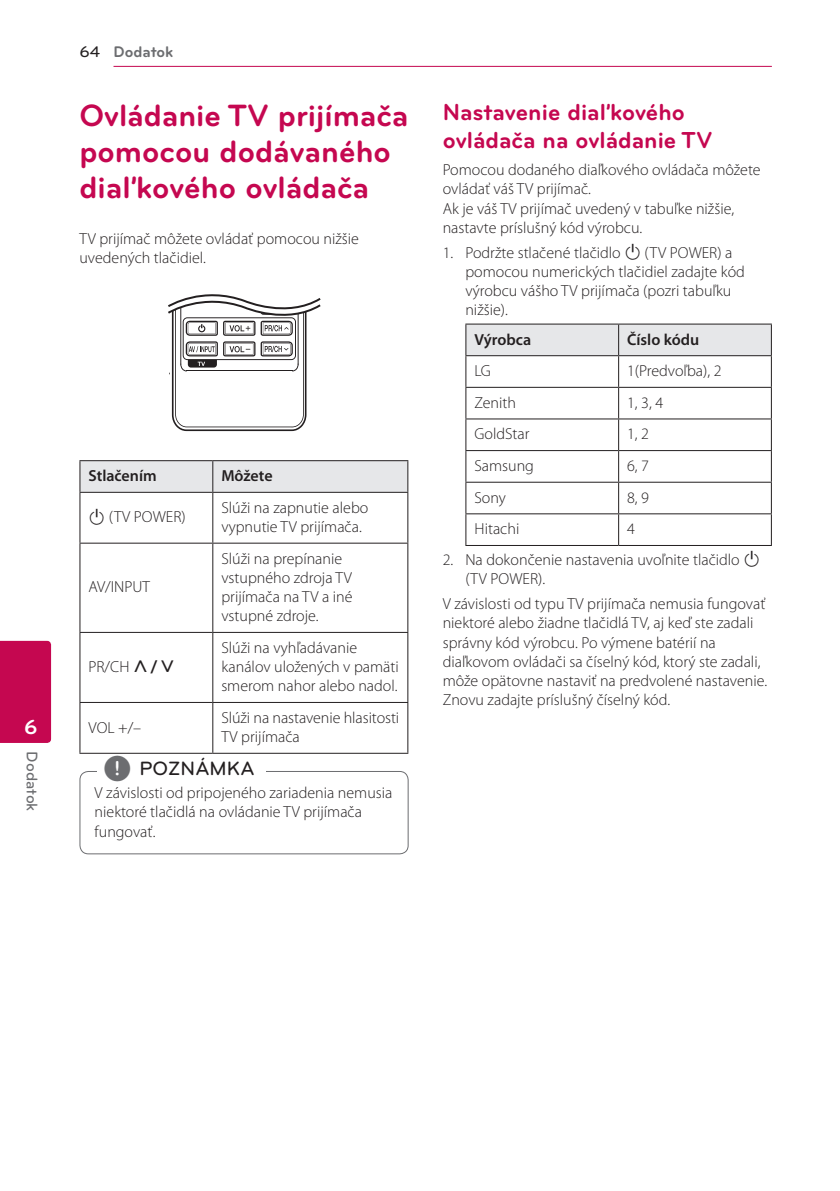
<style>
.page{position:relative;width:840px;height:1191px;background:#fff}
.page>*{position:absolute;margin:0;border:0;box-sizing:border-box;transform-origin:0 0}
.Title_1{font:700 32px/36px "Bryant LG";color:#c50750}
.Title_2{font:700 24px/28px "Bryant LG";color:#c50750}
.t1{font:700 21px "Bryant LG";color:#fff}
.t2{font:500 20px "Bryant LG";color:#231f20}
.Content_text_Light{font:300 16px/19.2px "Myriad Pro";color:#231f20}
.Content_text_Num{font:300 16px/19.2px "Myriad Pro";color:#231f20}
.Content_text_Light-2{font:600 16px "Myriad Pro";color:#231f20}
.Chapter_Title_Top_L{font:700 16px "Bryant LG";color:#6c6d70}
.Chapter_Title_Side{font:500 16px "Bryant LG";color:#6c6d70}
.Page_No_left{font:500 16px "Bryant LG";color:#231f20}
.s1{font-family:"UPSYS Common";font-weight:400}
.s2{font-family:"UPSYS Common";font-weight:400;font-size:30px;color:#6c6d70}
</style>
<div class="page">
<hr style="left:113px;top:66px;width:658px;height:1px;background:#c50750">
<div style="left:0;top:641px;width:51px;height:102px;background:#c50750"></div>
<svg style="left:168px;top:294px;width:153px;height:137px"></svg>
<svg style="left:80px;top:461px;width:327px;height:31px;background:#e2e3e5"></svg>
<hr style="left:79px;top:460px;width:134px;height:1px;background:#231f20">
<hr style="left:79px;top:461px;width:1px;height:31px;background:#231f20">
<hr style="left:213px;top:460px;width:195px;height:1px;background:#231f20">
<hr style="left:212px;top:461px;width:1px;height:31px;background:#231f20">
<hr style="left:407px;top:461px;width:1px;height:31px;background:#231f20">
<hr style="left:79px;top:492px;width:134px;height:1px;background:#231f20">
<hr style="left:79px;top:493px;width:1px;height:49px;background:#231f20">
<hr style="left:213px;top:492px;width:195px;height:1px;background:#231f20">
<hr style="left:212px;top:493px;width:1px;height:49px;background:#231f20">
<hr style="left:407px;top:493px;width:1px;height:49px;background:#231f20">
<hr style="left:79px;top:542px;width:134px;height:1px;background:#231f20">
<hr style="left:79px;top:543px;width:1px;height:89px;background:#231f20">
<hr style="left:213px;top:542px;width:195px;height:1px;background:#231f20">
<hr style="left:212px;top:543px;width:1px;height:89px;background:#231f20">
<hr style="left:407px;top:543px;width:1px;height:89px;background:#231f20">
<hr style="left:79px;top:632px;width:134px;height:1px;background:#231f20">
<hr style="left:79px;top:633px;width:1px;height:69px;background:#231f20">
<hr style="left:213px;top:632px;width:195px;height:1px;background:#231f20">
<hr style="left:212px;top:633px;width:1px;height:69px;background:#231f20">
<hr style="left:407px;top:633px;width:1px;height:69px;background:#231f20">
<hr style="left:79px;top:702px;width:134px;height:1px;background:#231f20">
<hr style="left:79px;top:703px;width:1px;height:50px;background:#231f20">
<hr style="left:213px;top:702px;width:195px;height:1px;background:#231f20">
<hr style="left:212px;top:703px;width:1px;height:50px;background:#231f20">
<hr style="left:407px;top:703px;width:1px;height:50px;background:#231f20">
<hr style="left:79px;top:753px;width:134px;height:1px;background:#231f20">
<hr style="left:213px;top:753px;width:195px;height:1px;background:#231f20">
<div style="left:79px;top:771px;width:329px;height:83px;border:1px solid #6c6d70;border-radius:9px"></div>
<div style="left:97px;top:765px;width:169px;height:20px;background:#fff"></div>
<div style="left:466px;top:324px;width:304px;height:31px;background:#e6e7e9"></div>
<hr style="left:465px;top:323px;width:153px;height:1px;background:#231f20">
<hr style="left:465px;top:324px;width:1px;height:31px;background:#231f20">
<hr style="left:618px;top:323px;width:153px;height:1px;background:#231f20">
<hr style="left:617px;top:324px;width:1px;height:31px;background:#231f20">
<hr style="left:770px;top:324px;width:1px;height:31px;background:#231f20">
<hr style="left:465px;top:355px;width:153px;height:1px;background:#231f20">
<hr style="left:465px;top:356px;width:1px;height:31px;background:#231f20">
<hr style="left:618px;top:355px;width:153px;height:1px;background:#231f20">
<hr style="left:617px;top:356px;width:1px;height:31px;background:#231f20">
<hr style="left:770px;top:356px;width:1px;height:31px;background:#231f20">
<hr style="left:465px;top:387px;width:153px;height:1px;background:#231f20">
<hr style="left:465px;top:388px;width:1px;height:30px;background:#231f20">
<hr style="left:618px;top:387px;width:153px;height:1px;background:#231f20">
<hr style="left:617px;top:388px;width:1px;height:30px;background:#231f20">
<hr style="left:770px;top:388px;width:1px;height:30px;background:#231f20">
<hr style="left:465px;top:418px;width:153px;height:1px;background:#231f20">
<hr style="left:465px;top:419px;width:1px;height:31px;background:#231f20">
<hr style="left:618px;top:418px;width:153px;height:1px;background:#231f20">
<hr style="left:617px;top:419px;width:1px;height:31px;background:#231f20">
<hr style="left:770px;top:419px;width:1px;height:31px;background:#231f20">
<hr style="left:465px;top:450px;width:153px;height:1px;background:#231f20">
<hr style="left:465px;top:451px;width:1px;height:31px;background:#231f20">
<hr style="left:618px;top:450px;width:153px;height:1px;background:#231f20">
<hr style="left:617px;top:451px;width:1px;height:31px;background:#231f20">
<hr style="left:770px;top:451px;width:1px;height:31px;background:#231f20">
<hr style="left:465px;top:482px;width:153px;height:1px;background:#231f20">
<hr style="left:465px;top:483px;width:1px;height:30px;background:#231f20">
<hr style="left:618px;top:482px;width:153px;height:1px;background:#231f20">
<hr style="left:617px;top:483px;width:1px;height:30px;background:#231f20">
<hr style="left:770px;top:483px;width:1px;height:30px;background:#231f20">
<hr style="left:465px;top:513px;width:153px;height:1px;background:#231f20">
<hr style="left:465px;top:514px;width:1px;height:31px;background:#231f20">
<hr style="left:618px;top:513px;width:153px;height:1px;background:#231f20">
<hr style="left:617px;top:514px;width:1px;height:31px;background:#231f20">
<hr style="left:770px;top:514px;width:1px;height:31px;background:#231f20">
<hr style="left:465px;top:545px;width:153px;height:1px;background:#231f20">
<hr style="left:618px;top:545px;width:153px;height:1px;background:#231f20">
<p class="t1" style="left:24px;top:714px;width:15px">6</p>
<p class="Chapter_Title_Side" style="left:42px;top:751px;width:61px;rotate:90deg">Dodatok</p>
<p class="Page_No_left" style="left:79px;top:42px;width:22px">64</p>
<p class="Chapter_Title_Top_L" style="left:113px;top:42px;width:61px">Dodatok</p>
<p class="Title_1" style="left:79px;top:97px;width:330px">Ovládanie TV prijímača pomocou dodávaného diaľkového ovládača</p>
<p class="Content_text_Light" style="left:79px;top:228px;width:281px">TV prijímač môžete ovládať pomocou nižšie uvedených tlačidiel.</p>
<p class="Content_text_Light-2" style="left:88px;top:465px;width:70px">Stlačením</p>
<p class="Content_text_Light-2" style="left:221px;top:465px;width:53px">Môžete</p>
<p class="Content_text_Light" style="left:88px;top:507px;width:99px"><span class="s1">1</span> (TV POWER)</p>
<p class="Content_text_Light" style="left:221px;top:498px;width:148px">Slúži na zapnutie alebo vypnutie TV prijímača.</p>
<p class="Content_text_Light" style="left:88px;top:577px;width:63px">AV/INPUT</p>
<p class="Content_text_Light" style="left:88px;top:657px;width:88px">PR/CH <span class="s1">W/S</span></p>
<p class="Content_text_Light" style="left:221px;top:548px;width:133px">Slúži na prepínanie vstupného zdroja TV prijímača na TV a iné vstupné zdroje.</p>
<p class="Content_text_Light" style="left:221px;top:638px;width:179px">Slúži na vyhľadávanie kanálov uložených v pamäti smerom nahor alebo nadol.</p>
<p class="Content_text_Light" style="left:88px;top:717px;width:54px">VOL +/–</p>
<p class="Content_text_Light" style="left:221px;top:708px;width:179px">Slúži na nastavenie hlasitosti<br>TV prijímača</p>
<p class="t2" style="left:103px;top:756px;width:153px"><span class="s2">,</span> POZNÁMKA</p>
<p class="Content_text_Light" style="left:95px;top:783px;width:299px">V závislosti od pripojeného zariadenia nemusia niektoré tlačidlá na ovládanie TV prijímača fungovať.</p>
<p class="Title_2" style="left:442px;top:98px;width:271px">Nastavenie diaľkového ovládača na ovládanie TV</p>
<p class="Content_text_Light" style="left:442px;top:160px;width:319px">Pomocou dodaného diaľkového ovládača môžete ovládať váš TV prijímač.<br>Ak je váš TV prijímač uvedený v tabuľke nižšie, nastavte príslušný kód výrobcu.</p>
<p class="Content_text_Num" style="left:465px;top:243px;width:281px;text-indent:-23px">1. Podržte stlačené tlačidlo <span class="s1">1</span> (TV POWER) a pomocou numerických tlačidiel zadajte kód výrobcu vášho TV prijímača (pozri tabuľku nižšie).</p>
<p class="Content_text_Light-2" style="left:474px;top:329px;width:58px">Výrobca</p>
<p class="Content_text_Light-2" style="left:626px;top:329px;width:74px">Číslo kódu</p>
<p class="Content_text_Light" style="left:474px;top:361px;width:18px">LG</p>
<p class="Content_text_Light" style="left:626px;top:361px;width:96px">1(Predvoľba), 2</p>
<p class="Content_text_Light" style="left:474px;top:393px;width:43px">Zenith</p>
<p class="Content_text_Light" style="left:626px;top:393px;width:37px">1, 3, 4</p>
<p class="Content_text_Light" style="left:474px;top:424px;width:57px">GoldStar</p>
<p class="Content_text_Light" style="left:626px;top:424px;width:23px">1, 2</p>
<p class="Content_text_Light" style="left:474px;top:456px;width:61px">Samsung</p>
<p class="Content_text_Light" style="left:626px;top:456px;width:23px">6, 7</p>
<p class="Content_text_Light" style="left:474px;top:487px;width:33px">Sony</p>
<p class="Content_text_Light" style="left:626px;top:487px;width:23px">8, 9</p>
<p class="Content_text_Light" style="left:474px;top:519px;width:46px">Hitachi</p>
<p class="Content_text_Light" style="left:626px;top:519px;width:9px">4</p>
<p class="Content_text_Num" style="left:465px;top:550px;width:296px;text-indent:-23px">2. Na dokončenie nastavenia uvoľnite tlačidlo <span class="s1">1 </span>(TV POWER).</p>
<p class="Content_text_Light" style="left:442px;top:594px;width:326px">V závislosti od typu TV prijímača nemusia fungovať niektoré alebo žiadne tlačidlá TV, aj keď ste zadali správny kód výrobcu. Po výmene batérií na diaľkovom ovládači sa číselný kód, ktorý ste zadali, môže opätovne nastaviť na predvolené nastavenie.<br>Znovu zadajte príslušný číselný kód.</p>
</div>
